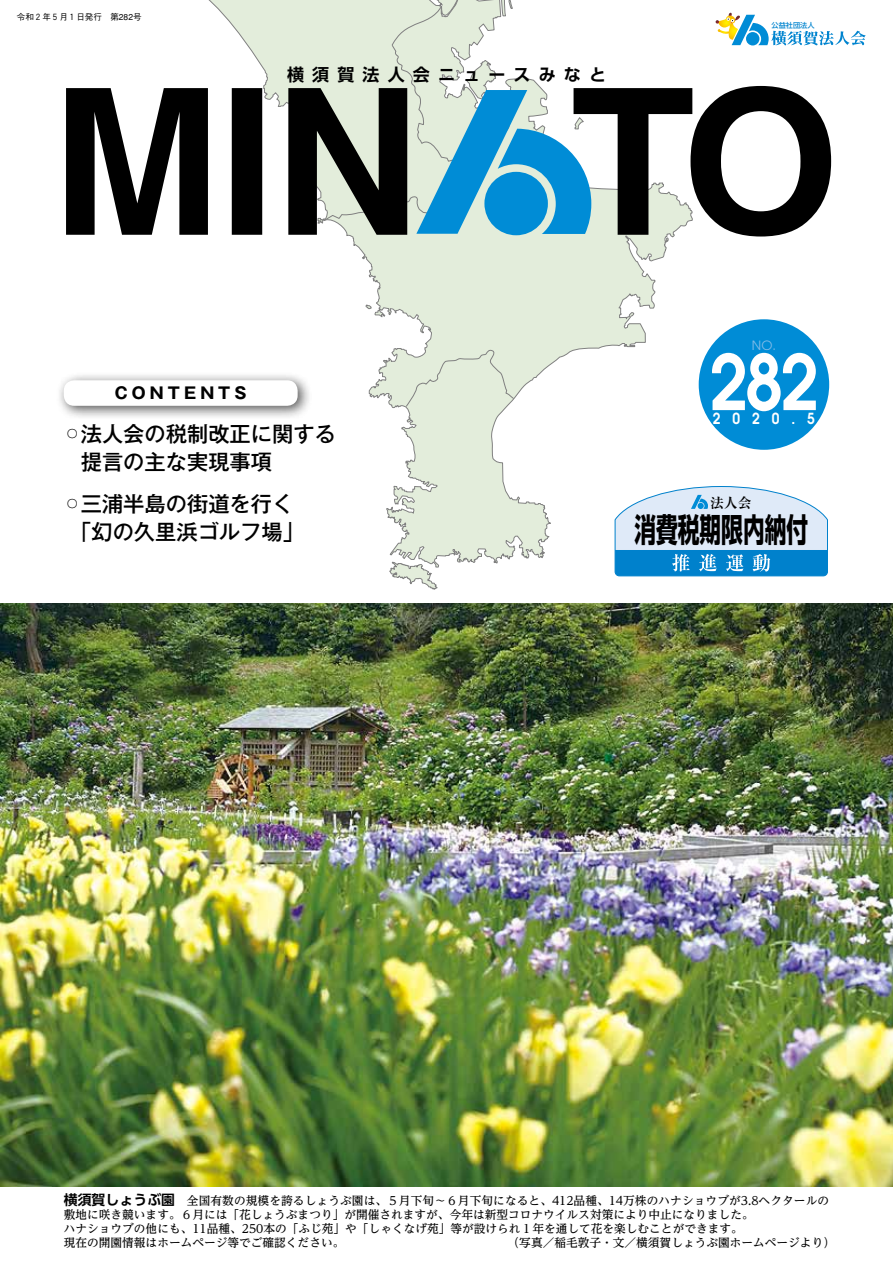
<style>
.page{position:relative;width:893px;height:1263px;background:#fff}
.page>*{position:absolute;margin:0;border:0;box-sizing:border-box;transform-origin:0 0}
.t1{font:600 75.9px "Avant Garde";color:#fff;scale:.89 1}
.t2{font:700 32.55px "UD Shin Go Pro";color:#000;scale:.67 1}
.t3{font:500 21.3px/28.7px "Gothic MB101 Pr 6";color:#000}
.t4{font:700 16.95px "UD Shin Go Pro De";letter-spacing:.48em;color:#000}
.t5{font:700 15.9px "Gothic MB101 Pr 6";letter-spacing:.26em;color:#000}
.t6{font:600 15.3px "Avant Garde";color:#fff;scale:.9 1}
.t7{font:700 13.8px "Ryumin Pr 6";color:#000}
.t8{font:12.75px "Avant Garde";color:#84bce7}
.t9{font:500 11.7px/13.8px "UD Reimin Pro";color:#000}
.t10{font:500 8.55px "Gothic BBB";color:#000}
.t11{font:500 7.2px "Shin Go";color:#0084cf}
.s1{font-weight:400;font-size:16.95px}
.s2{font-family:"UD Shin Go Pro De";font-weight:700;font-size:13.8px}
</style>
<div class="page">
<img style="left:0;top:604px;width:893px;height:582px">
<svg style="left:716px;top:13px;width:149px;height:32px"></svg>
<svg style="left:208px;top:0;width:485px;height:577px"></svg>
<svg style="left:389px;top:561px;width:49px;height:29px"></svg>
<svg style="left:365px;top:304px;width:21px;height:14px"></svg>
<svg style="left:405px;top:349px;width:110px;height:58px;background:#e0e9d8"></svg>
<div style="left:699px;top:319px;width:130px;height:131px;background:#008cd6;border-radius:50%"></div>
<svg style="left:615px;top:486px;width:213px;height:90px;background:#a5cfec"></svg>
<hr style="left:615px;top:550px;width:212px;height:1px;background:#0081cc">
<svg style="left:317px;top:0;width:274px;height:86px"></svg>
<svg style="left:66px;top:86px;width:765px;height:150px"></svg>
<svg style="left:208px;top:347px;width:128px;height:208px"></svg>
<div style="left:55px;top:371px;width:257px;height:49px;background:#000;opacity:.69"></div>
<div style="left:64px;top:380px;width:234px;height:26px;background:#fff;border-radius:10px"></div>
<p class="t10" style="left:17px;top:12px;width:126px">令和２年５月１日発行　第282号</p>
<h3 class="t4" style="left:287px;top:61px;width:320px">横須賀法人会ニュースみなと</h3>
<p class="t11" style="left:772px;top:20px;width:45px">公益社団法人</p>
<h3 class="t5" style="left:115px;top:380px;width:133px">CONTENTS</h3>
<h3 class="t3" style="left:81px;top:418px;width:257px;text-indent:-17px"><span class="s1">⃝</span>法人会の税制改正に関する提言の主な実現事項</h3>
<h3 class="t3" style="left:64px;top:488px;width:242px"><span class="s1">⃝</span>三浦半島の街道を行く「幻の久里浜ゴルフ場」</h3>
<p class="t8" style="left:752px;top:338px;width:26px">NO.</p>
<h1 class="t1" style="left:710px;top:333px;width:124px">282</h1>
<h3 class="t6" style="left:713px;top:408px;width:115px">2020.5</h3>
<p class="t7" style="left:710px;top:491px;width:43px">法人会</p>
<h2 class="t2" style="left:634px;top:503px;width:261px">消費税期限内納付</h2>
<p class="t9" style="left:64px;top:1193px;width:767px"><span class="s2">横須賀しょうぶ園</span>　全国有数の規模を誇るしょうぶ園は、５月下旬～６月下旬になると、412品種、14万株のハナショウブが3.8ヘクタールの敷地に咲き競います。６月には「花しょうぶまつり」が開催されますが、今年は新型コロナウイルス対策により中止になりました。<br>ハナショウブの他にも、11品種、250本の「ふじ苑」や「しゃくなげ苑」等が設けられ１年を通して花を楽しむことができます。<br>現在の開園情報はホームページ等でご確認ください。</p>
<p class="t9" style="left:508px;top:1235px;width:329px">（写真／稲毛敦子・文／横須賀しょうぶ園ホームページより）</p>
</div>
